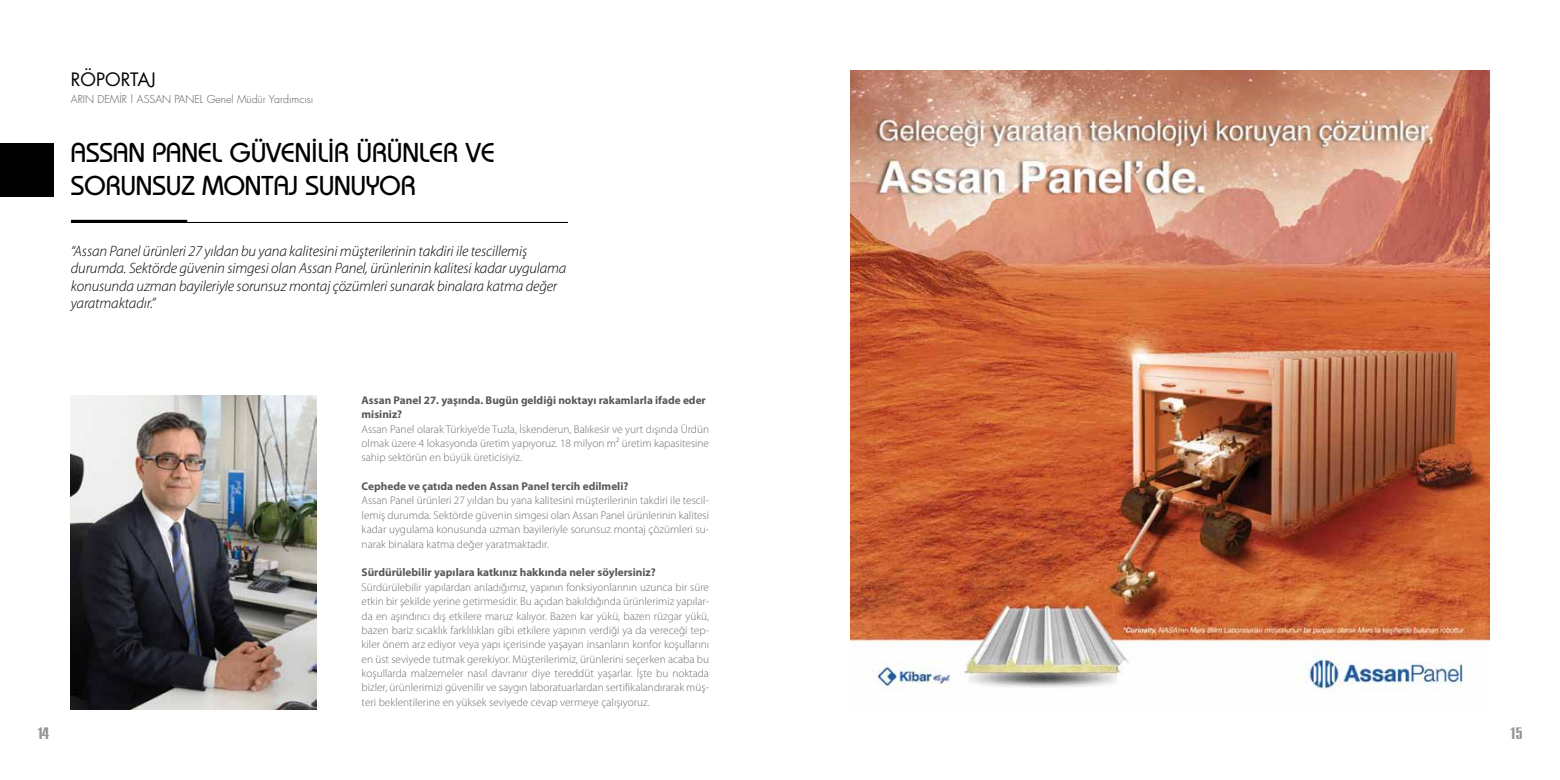
<style>
.page{position:relative;width:1560px;height:780px;background:#fff}
.page>*{position:absolute;margin:0;border:0;box-sizing:border-box;transform-origin:0 0}
.t1{font:27.5px/33px "Bauhaus Normal Tr";color:#000}
.t2{font:18px "Futura Book Tr";color:#000}
.t3{font:italic 300 15px/17.5px "Myriad Pro";letter-spacing:-.01em;color:#000}
.t4{font:13.75px "Compact";color:#939598;scale:1.4 1}
.t5{font:300 11.25px/14.4px "Myriad Pro";color:#6d6e71;text-align:justify}
.t6{font:700 11.25px/14.4px "Myriad Pro";color:#58595b}
.t7{font:10.62px "Futura Light Tr";color:#58595b}
</style>
<div class="page">
<img style="left:71px;top:395px;width:246px;height:314px">
<img style="left:850px;top:71px;width:638px;height:620px">
<div style="left:0;top:143px;width:53px;height:54px;background:#000"></div>
<svg style="left:71px;top:220px;width:497px;height:3px"></svg>
<h2 class="t2" style="left:71px;top:67px;width:86px">RÖPORTAJ</h2>
<p class="t7" style="left:71px;top:92px;width:116px">ARIN DEMİR | Assan Pane</p>
<p class="t7" style="left:200px;top:92px;width:115px">l Genel Müdür Yardımcısı</p>
<h1 class="t1" style="left:71px;top:136px;width:425px">ASSAN PANEL GÜVENİLİR ÜRÜNLER VE<br>SORUNSUZ MONTAJ SUNUYOR</h1>
<p class="t3" style="left:71px;top:242px;width:497px">“Assan Panel ürünleri 27 yıldan bu yana kalitesini müşterilerinin takdiri ile tescillemiş durumda. Sektörde güvenin simgesi olan Assan Panel, ürünlerinin kalitesi kadar uygulama konusunda uzman bayileriyle sorunsuz montaj çözümleri sunarak binalara katma değer yaratmaktadır.”</p>
<p class="t6" style="left:361px;top:392px;width:346px">Assan Panel 27. yaşında. Bugün geldiği noktayı rakamlarla ifade eder misiniz?</p>
<p class="t5" style="left:361px;top:421px;width:349px">Assan Panel olarak Türkiye’de Tuzla, İskenderun, Balıkesir ve yurt dışında Ürdün olmak üzere 4 lokasyonda üretim yapıyoruz. 18 milyon m² üretim kapasitesine sahip sektörün en büyük üreticisiyiz.</p>
<p class="t6" style="left:361px;top:478px;width:268px">Cephede ve çatıda neden Assan Panel tercih edilmeli?</p>
<p class="t5" style="left:361px;top:493px;width:349px">Assan Panel ürünleri 27 yıldan bu yana kalitesini müşterilerinin takdiri ile tescil&shy;lemiş durumda. Sektörde güvenin simgesi olan Assan Panel ürünlerinin kalitesi kadar uygulama konusunda uzman bayileriyle sorunsuz montaj çözümleri su&shy;narak binalara katma değer yaratmaktadır.</p>
<p class="t6" style="left:361px;top:565px;width:296px">Sürdürülebilir yapılara katkınız hakkında neler söylersiniz?</p>
<p class="t5" style="left:361px;top:579px;width:349px">Sürdürülebilir yapılardan anladığımız, yapının fonksiyonlarının uzunca bir süre etkin bir şekilde yerine getirmesidir. Bu açıdan bakıldığında ürünlerimiz yapılar&shy;da en aşındırıcı dış etkilere maruz kalıyor. Bazen kar yükü, bazen rüzgar yükü, bazen bariz sıcaklık farklılıkları gibi etkilere yapının verdiği ya da vereceği tep&shy;kiler önem arz ediyor veya yapı içerisinde yaşayan insanların konfor koşullarını en üst seviyede tutmak gerekiyor. Müşterilerimiz, ürünlerini seçerken acaba bu koşullarda malzemeler nasıl davranır diye tereddüt yaşarlar. İşte bu noktada bizler, ürünlerimizi güvenilir ve saygın laboratuarlardan sertifikalandırarak müş&shy;teri beklentilerine en yüksek seviyede cevap vermeye çalışıyoruz.</p>
<p class="t4" style="left:38px;top:724px;width:10px">14</p>
<p class="t4" style="left:1510px;top:724px;width:10px">15</p>
</div>
